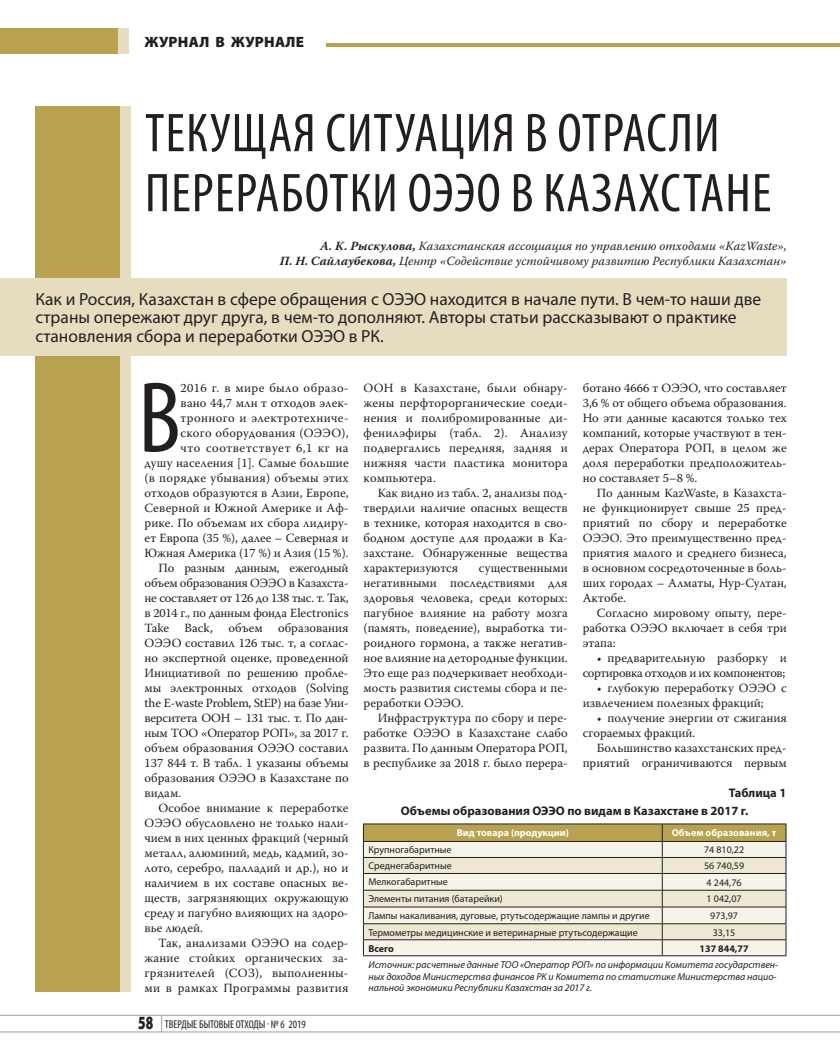
<style>
.page{position:relative;width:840px;height:1053px;background:#fff}
.page>*{position:absolute;margin:0;border:0;box-sizing:border-box;transform-origin:0 0}
.t1{font:condensed 101.5px "Myriad Pro";color:#231f20}
.t2{font:condensed 55px/60px "Myriad Pro";letter-spacing:.02em;color:#231f20}
.t3{font:17.5px/18.8px "Myriad Pro";color:#231f20}
.t4{font:15px "Myriad Pro Black 24";letter-spacing:.02em;color:#231f20}
.t5{font:12.5px/15px "Warnock Pro";color:#231f20;text-align:justify}
.t6{font:12.5px "Warnock Pro";letter-spacing:-.02em;color:#231f20}
.t7{font:italic 12.5px/15px "Warnock Pro";color:#231f20;text-align:right}
.t8{font:12.5px/15px "Warnock Pro";letter-spacing:-.025em;color:#231f20;text-align:right}
.t9{font:700 12.5px/18.5px "Myriad Pro";color:#231f20}
.t10{font:12.5px "Warnock Pro";letter-spacing:.03em;color:#231f20}
.t11{font:12.5px "Warnock Pro";letter-spacing:.02em;color:#231f20}
.t12{font:12.5px "Warnock Pro";letter-spacing:.04em;color:#231f20}
.t13{font:condensed 11.25px "Myriad Pro";color:#231f20}
.t14{font:10px "Myriad Pro";color:#231f20}
.t15{font:italic 10px/11.2px "Myriad Pro";color:#231f20}
.t16{font:700 10px "Myriad Pro";color:#fff}
.t17{font:700 10px "Myriad Pro";color:#231f20}
.s1{font-weight:700}
.s2{font-family:"Myriad Pro Black 2";font-stretch:normal;font-size:18.75px}
</style>
<div class="page">
<svg style="left:0;top:1014px;width:840px;height:18px"></svg>
<div style="left:0;top:28px;width:119px;height:26px;background:#b8a250"></div>
<hr style="left:326px;top:43px;width:514px;height:4px;background:#b8a250">
<div style="left:119px;top:28px;width:10px;height:26px;background:#e6ddc1"></div>
<div style="left:35px;top:106px;width:86px;height:885px;background:#b8a250"></div>
<div style="left:121px;top:106px;width:10px;height:885px;background:#e6ddc1"></div>
<div style="left:0;top:278px;width:787px;height:77px;background:#e6ddc1"></div>
<hr style="left:363px;top:955px;width:299px;height:1px;background:#231f20">
<hr style="left:662px;top:955px;width:124px;height:1px;background:#231f20">
<hr style="left:363px;top:823px;width:299px;height:1px;background:#231f20">
<hr style="left:662px;top:823px;width:124px;height:1px;background:#231f20">
<svg style="left:363px;top:824px;width:423px;height:131px;background:#dfd8c2"></svg>
<hr style="left:363px;top:841px;width:299px;height:1px;background:#231f20">
<hr style="left:662px;top:841px;width:124px;height:1px;background:#231f20">
<p class="t4" style="left:145px;top:33px;width:161px">ЖУРНАЛ В ЖУРНАЛЕ</p>
<h2 class="t2" style="left:145px;top:102px;width:628px">ТЕКУЩАЯ СИТУАЦИЯ В ОТРАСЛИ<br>ПЕРЕРАБОТКИ ОЭЭО В КАЗАХСТАНЕ</h2>
<p class="t7" style="left:280px;top:238px;width:508px"><span class="s1">А. К. Рыскулова,</span> Казахстанская ассоциация по управлению отходами «KazWaste»,<br><span class="s1">П. Н. Сайлаубекова,</span> Центр «Содействие устойчивому развитию Республики Казахстан»</p>
<h3 class="t3" style="left:35px;top:289px;width:727px">Как и Россия, Казахстан в сфере обращения с ОЭЭО находится в начале пути. В чем-то наши две страны опережают друг друга, в чем-то дополняют. Авторы статьи рассказывают о практике становления сбора и переработки ОЭЭО в РК.</h3>
<h1 class="t1" style="left:138px;top:356px;width:44px">В</h1>
<p class="t10" style="left:181px;top:380px;width:169px">2016 г. в мире было образо-</p>
<p class="t5" style="left:181px;top:394px;width:169px">вано 44,7 млн т отходов элек-</p>
<p class="t10" style="left:181px;top:410px;width:169px">тронного и электротехниче-</p>
<p class="t5" style="left:181px;top:424px;width:169px">ского оборудования (ОЭЭО),</p>
<p class="t12" style="left:181px;top:440px;width:169px">что соответствует 6,1 кг на</p>
<p class="t5" style="left:144px;top:454px;width:206px">душу населения [1]. Самые большие</p>
<p class="t11" style="left:144px;top:470px;width:206px">(в порядке убывания) объемы этих</p>
<p class="t5" style="left:144px;top:484px;width:206px">отходов образуются в Азии, Европе,</p>
<p class="t5" style="left:144px;top:499px;width:206px">Северной и Южной Америке и Аф-</p>
<p class="t5" style="left:144px;top:514px;width:205px">рике. По объемам их сбора лидиру-</p>
<p class="t5" style="left:144px;top:529px;width:205px">ет Европа (35 %), далее – Северная и</p>
<p class="t5" style="left:144px;top:544px;width:206px">Южная Америка (17 %) и Азия (15 %).</p>
<p class="t6" style="left:159px;top:560px;width:191px">По разным данным, ежегодный</p>
<p class="t5" style="left:144px;top:574px;width:206px">объем образования ОЭЭО в Казахста-</p>
<p class="t6" style="left:144px;top:590px;width:206px">не составляет от 126 до 138 тыс. т. Так,</p>
<p class="t5" style="left:144px;top:604px;width:206px">в 2014 г., по данным фонда Electronics</p>
<p class="t5" style="left:144px;top:619px;width:206px">Take Back, объем образования</p>
<p class="t5" style="left:144px;top:634px;width:206px">ОЭЭО составил 126 тыс. т, а соглас-</p>
<p class="t5" style="left:144px;top:649px;width:206px">но экспертной оценке, проведенной</p>
<p class="t5" style="left:144px;top:664px;width:206px">Инициативой по решению пробле-</p>
<p class="t5" style="left:144px;top:679px;width:206px">мы электронных отходов (Solving</p>
<p class="t6" style="left:144px;top:695px;width:206px">the E-waste Problem, StEP) на базе Уни-</p>
<p class="t6" style="left:144px;top:710px;width:206px">верситета ООН – 131 тыс. т. По дан-</p>
<p class="t6" style="left:144px;top:725px;width:206px">ным ТОО «Оператор РОП», за 2017 г.</p>
<p class="t5" style="left:144px;top:739px;width:206px">объем образования ОЭЭО составил</p>
<p class="t5" style="left:144px;top:754px;width:206px">137 844 т. В табл. 1 указаны объемы</p>
<p class="t5" style="left:144px;top:769px;width:206px">образования ОЭЭО в Казахстане по</p>
<p class="t5" style="left:144px;top:784px;width:38px">видам.</p>
<p class="t5" style="left:159px;top:799px;width:191px">Особое внимание к переработке</p>
<p class="t5" style="left:144px;top:814px;width:206px">ОЭЭО обусловлено не только нали-</p>
<p class="t5" style="left:144px;top:829px;width:206px">чием в них ценных фракций (черный</p>
<p class="t5" style="left:144px;top:844px;width:206px">металл, алюминий, медь, кадмий, зо-</p>
<p class="t5" style="left:144px;top:859px;width:206px">лото, серебро, палладий и др.), но и</p>
<p class="t5" style="left:144px;top:874px;width:206px">наличием в их составе опасных ве-</p>
<p class="t5" style="left:144px;top:889px;width:206px">ществ, загрязняющих окружающую</p>
<p class="t5" style="left:144px;top:904px;width:206px">среду и пагубно влияющих на здоро-</p>
<p class="t5" style="left:144px;top:919px;width:60px">вье людей.</p>
<p class="t5" style="left:159px;top:934px;width:191px">Так, анализами ОЭЭО на содер-</p>
<p class="t5" style="left:144px;top:949px;width:206px">жание стойких органических за-</p>
<p class="t5" style="left:144px;top:964px;width:206px">грязнителей (СОЗ), выполненны-</p>
<p class="t5" style="left:144px;top:979px;width:206px">ми в рамках Программы развития</p>
<p class="t13" style="left:138px;top:1016px;width:169px"><span class="s2">58</span> ТВЕРДЫЕ БЫТОВЫЕ ОТХОДЫ № 6 2019</p>
<p class="t5" style="left:363px;top:379px;width:206px">ООН в Казахстане, были обнару&shy;жены перфторорганические соеди&shy;нения и полибромированные ди&shy;фенилэфиры (табл. 2). Анализу подвергались передняя, задняя и нижняя части пластика монитора компьютера.</p>
<p class="t5" style="left:363px;top:484px;width:206px;text-indent:14px">Как видно из табл. 2, анализы под&shy;твердили наличие опасных веществ в технике, которая находится в сво&shy;бодном доступе для продажи в Ка&shy;захстане. Обнаруженные вещества характеризуются</p>
<p class="t5" style="left:363px;top:559px;width:206px;text-indent:115px">существенными негативными последствиями для здоровья человека, среди которых: пагубное влияние на работу мозга (память, поведение), выработка ти&shy;роидного гормона, а также негатив&shy;ное влияние на детородные функции.<br>Это еще раз подчеркивает необходи&shy;мость развития системы сбора и пе&shy;реработки ОЭЭО.</p>
<p class="t5" style="left:363px;top:709px;width:206px;text-indent:14px">Инфраструктура по сбору и пере&shy;работке ОЭЭО в Казахстане слабо развита. По данным Оператора РОП, в республике за 2018 г. было перера-</p>
<p class="t5" style="left:583px;top:379px;width:206px">ботано 4666 т ОЭЭО, что составляет 3,6 % от общего объема образования.<br>Но эти данные касаются только тех компаний, которые участвуют в тен&shy;дерах Оператора РОП, в целом же доля переработки предположитель&shy;но составляет 5–8 %.</p>
<p class="t5" style="left:583px;top:484px;width:206px;text-indent:14px">По данным KazWaste, в Казахста&shy;не функционирует свыше 25 пред&shy;приятий по сбору и переработке ОЭЭО. Это преимущественно пред&shy;приятия малого и среднего бизнеса, в основном сосредоточенные в боль&shy;ших городах – Алматы, Нур-Султан, Актобе.</p>
<p class="t5" style="left:583px;top:604px;width:206px;text-indent:14px">Согласно мировому опыту, пере&shy;работка ОЭЭО включает в себя три этапа:</p>
<p class="t8" style="left:583px;top:649px;width:206px">• предварительную разборку и сортировка отходов и их компонентов;</p>
<p class="t5" style="left:583px;top:679px;width:206px;text-indent:14px">• глубокую переработку ОЭЭО с извлечением полезных фракций;</p>
<p class="t5" style="left:583px;top:709px;width:206px;text-indent:14px">• получение энергии от сжигания сгораемых фракций.</p>
<p class="t5" style="left:583px;top:739px;width:206px;text-align:right">Большинство казахстанских пред&shy;приятий ограничиваются первым</p>
<p class="t9" style="left:401px;top:782px;width:387px;text-indent:328px">Таблица 1<br>Объемы образования ОЭЭО по видам в Казахстане в 2017 г.</p>
<p class="t16" style="left:457px;top:826px;width:114px">Вид товара (продукции)</p>
<p class="t16" style="left:672px;top:826px;width:106px">Объем образования, т</p>
<p class="t14" style="left:368px;top:843px;width:85px">Крупногабаритные</p>
<p class="t14" style="left:704px;top:843px;width:42px">74 810,22</p>
<p class="t14" style="left:368px;top:859px;width:85px">Среднегабаритные</p>
<p class="t14" style="left:704px;top:859px;width:42px">56 740,59</p>
<p class="t14" style="left:368px;top:875px;width:81px">Мелкогабаритные</p>
<p class="t14" style="left:706px;top:876px;width:36px">4 244,76</p>
<p class="t14" style="left:368px;top:892px;width:136px">Элементы питания (батарейки)</p>
<p class="t14" style="left:706px;top:892px;width:36px">1 042,07</p>
<p class="t14" style="left:368px;top:909px;width:283px">Лампы накаливания, дуговые, ртутьсодержащие лампы и другие</p>
<p class="t14" style="left:710px;top:909px;width:29px">973,97</p>
<p class="t14" style="left:368px;top:925px;width:271px">Термометры медицинские и ветеринарные ртутьсодержащие</p>
<p class="t14" style="left:713px;top:925px;width:24px">33,15</p>
<p class="t17" style="left:368px;top:941px;width:27px">Всего</p>
<p class="t17" style="left:699px;top:941px;width:51px">137 844,77</p>
<p class="t15" style="left:368px;top:959px;width:411px">Источник: расчетные данные ТОО «Оператор РОП» по информации Комитета государствен&shy;ных доходов Министерства финансов РК и Комитета по статистике Министерства нацио&shy;нальной экономики Республики Казахстан за 2017 г.</p>
</div>
